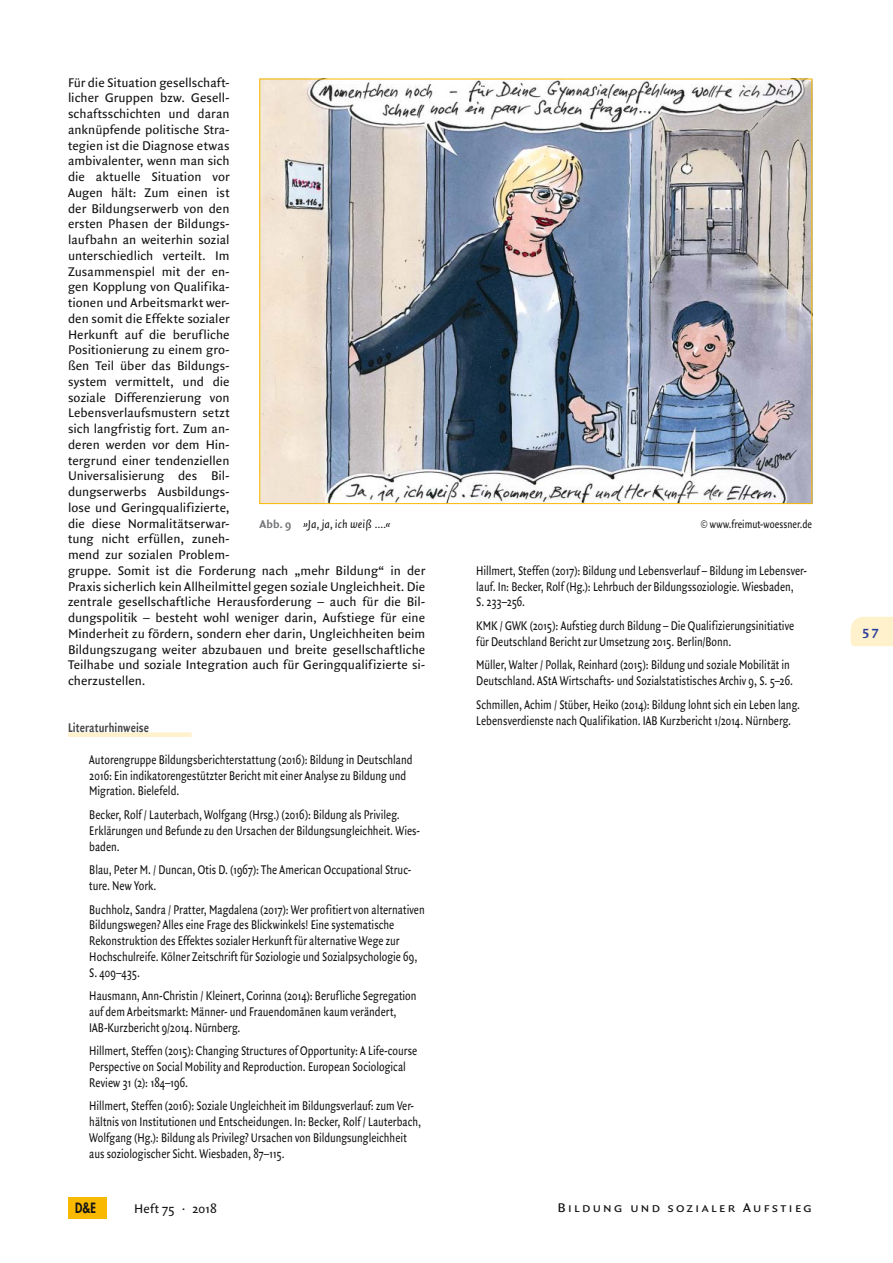
<style>
.page{position:relative;width:893px;height:1263px;background:#fff}
.page>*{position:absolute;margin:0;border:0;box-sizing:border-box;transform-origin:0 0}
.t1{font:800 13.8px "Futura";color:#141315;scale:.82 1}
.t2{font:13.5px/15.8px "Quadraat Sans";color:#141315;scale:.8 1}
.t3{font:13.5px/15.8px "Quadraat Sans";color:#141315}
.t4{font:13.5px "Quadraat Sans Caps";letter-spacing:.14em;color:#141315;scale:1.1 1}
.t5{font:700 13.5px "Quadraat Sans";letter-spacing:.005em;color:#444446;scale:.8 1}
.t6{font:700 13.5px "Quadraat Sans";color:#2b3e9c;scale:1.1 1}
.t7{font:12px "Quadraat Sans";letter-spacing:.01em;color:#141315;scale:.8 1}
.t8{font:italic 12px "Quadraat Sans";letter-spacing:.005em;color:#141315}
.s1{font-weight:700;font-style:normal;color:#737477}
</style>
<div class="page">
<div style="left:68px;top:732px;width:124px;height:5px;background:#fff1cc"></div>
<img style="left:261px;top:81px;width:549px;height:421px">
<svg style="left:851px;top:617px;width:42px;height:29px"></svg>
<div style="left:68px;top:1197px;width:38px;height:21px;background:#f9b900"></div>
<p class="t3" style="left:68px;top:75px;width:359px">Für die Situation gesellschaft-<br>licher Gruppen bzw. Gesell-<br>schaftsschichten und daran<br>anknüpfende politische Stra-<br>tegien ist die Diagnose etwas<br>ambivalenter, wenn man sich<br>die aktuelle Situation vor<br>Augen hält: Zum einen ist<br>der Bildungserwerb von den<br>ersten Phasen der Bildungs-<br>laufbahn an weiterhin sozial<br>unterschiedlich verteilt. Im<br>Zusammenspiel mit der en-<br>gen Kopplung von Qualifika-<br>tionen und Arbeitsmarkt wer-<br>den somit die Effekte sozialer<br>Herkunft auf die berufliche<br>Positionierung zu einem gro-<br>ßen Teil über das Bildungs-<br>system vermittelt, und die<br>soziale Differenzierung von<br>Lebensverlaufsmustern setzt<br>sich langfristig fort. Zum an-<br>deren werden vor dem Hin-<br>tergrund einer tendenziellen<br>Universalisierung des Bil-<br>dungserwerbs Ausbildungs-<br>lose und Geringqualifizierte,<br>die diese Normalitätserwar-<br>tung nicht erfüllen, zuneh-<br>mend zur sozialen Problem-<br>gruppe. Somit ist die Forderung nach „mehr Bildung“ in der Praxis sicherlich kein Allheilmittel gegen soziale Ungleichheit. Die zentrale gesellschaftliche Herausforderung – auch für die Bil&shy;dungspolitik – besteht wohl weniger darin, Aufstiege für eine Minderheit zu fördern, sondern eher darin, Ungleichheiten beim Bildungszugang weiter abzubauen und breite gesellschaftliche Teilhabe und soziale Integration auch für Geringqualifizierte si&shy;cherzustellen.</p>
<p class="t5" style="left:68px;top:723px;width:103px">Literaturhinweise</p>
<p class="t2" style="left:89px;top:753px;width:406px">Autorengruppe Bildungsberichterstattung (2016): Bildung in Deutschland<br>2016: Ein indikatorengestützter Bericht mit einer Analyse zu Bildung und<br>Migration. Bielefeld.</p>
<p class="t2" style="left:89px;top:808px;width:415px">Becker, Rolf / Lauterbach, Wolfgang (Hrsg.) (2016): Bildung als Privileg.<br>Erklärungen und Befunde zu den Ursachen der Bildungsungleichheit. Wies&shy;baden.</p>
<p class="t2" style="left:89px;top:863px;width:404px">Blau, Peter M. / Duncan, Otis D. (1967): The American Occupational Struc&shy;ture. New York.</p>
<p class="t2" style="left:89px;top:902px;width:421px">Buchholz, Sandra / Pratter, Magdalena (2017): Wer profitiert von alternativen Bildungswegen? Alles eine Frage des Blickwinkels! Eine systematische Rekonstruktion des Effektes sozialer Herkunft für alternative Wege zur Hochschulreife. Kölner Zeitschrift für Soziologie und Sozialpsychologie 69, S. 409–435.</p>
<p class="t2" style="left:89px;top:989px;width:411px">Hausmann, Ann-Christin / Kleinert, Corinna (2014): Berufliche Segregation auf dem Arbeitsmarkt: Männer- und Frauendomänen kaum verändert,<br>IAB-Kurzbericht 9/2014. Nürnberg.</p>
<p class="t2" style="left:89px;top:1044px;width:411px">Hillmert, Steffen (2015): Changing Structures of Opportunity: A Life-course<br>Perspective on Social Mobility and Reproduction. European Sociological<br>Review 31 (2): 184–196.</p>
<p class="t2" style="left:89px;top:1099px;width:416px">Hillmert, Steffen (2016): Soziale Ungleichheit im Bildungsverlauf: zum Ver&shy;hältnis von Institutionen und Entscheidungen. In: Becker, Rolf / Lauterbach, Wolfgang (Hg.): Bildung als Privileg? Ursachen von Bildungsungleichheit aus soziologischer Sicht. Wiesbaden, 87–115.</p>
<p class="t8" style="left:259px;top:519px;width:133px"><span class="s1">Abb. 9</span> »Ja, ja, ich weiß ….«</p>
<p class="t7" style="left:701px;top:519px;width:141px">© www.freimut-woessner.de</p>
<p class="t2" style="left:476px;top:564px;width:415px">Hillmert, Steffen (2017): Bildung und Lebensverlauf – Bildung im Lebensver&shy;lauf. In: Becker, Rolf (Hg.): Lehrbuch der Bildungssoziologie. Wiesbaden,<br>S. 233–256.</p>
<p class="t2" style="left:476px;top:619px;width:399px">KMK / GWK (2015): Aufstieg durch Bildung – Die Qualifizierungsinitiative für Deutschland Bericht zur Umsetzung 2015. Berlin/Bonn.</p>
<p class="t2" style="left:476px;top:658px;width:397px">Müller, Walter / Pollak, Reinhard (2015): Bildung und soziale Mobilität in<br>Deutschland. AStA Wirtschafts- und Sozialstatistisches Archiv 9, S. 5–26.</p>
<p class="t2" style="left:476px;top:697px;width:406px">Schmillen, Achim / Stüber, Heiko (2014): Bildung lohnt sich ein Leben lang.<br>Lebensverdienste nach Qualifikation. IAB Kurzbericht 1/2014. Nürnberg.</p>
<p class="t1" style="left:75px;top:1201px;width:27px">D&amp;E</p>
<p class="t3" style="left:134px;top:1201px;width:84px">Heft 75 · 2018</p>
<p class="t4" style="left:557px;top:1199px;width:233px">Bildung und sozialer Aufstieg</p>
<p class="t6" style="left:862px;top:625px;width:17px">57</p>
</div>
